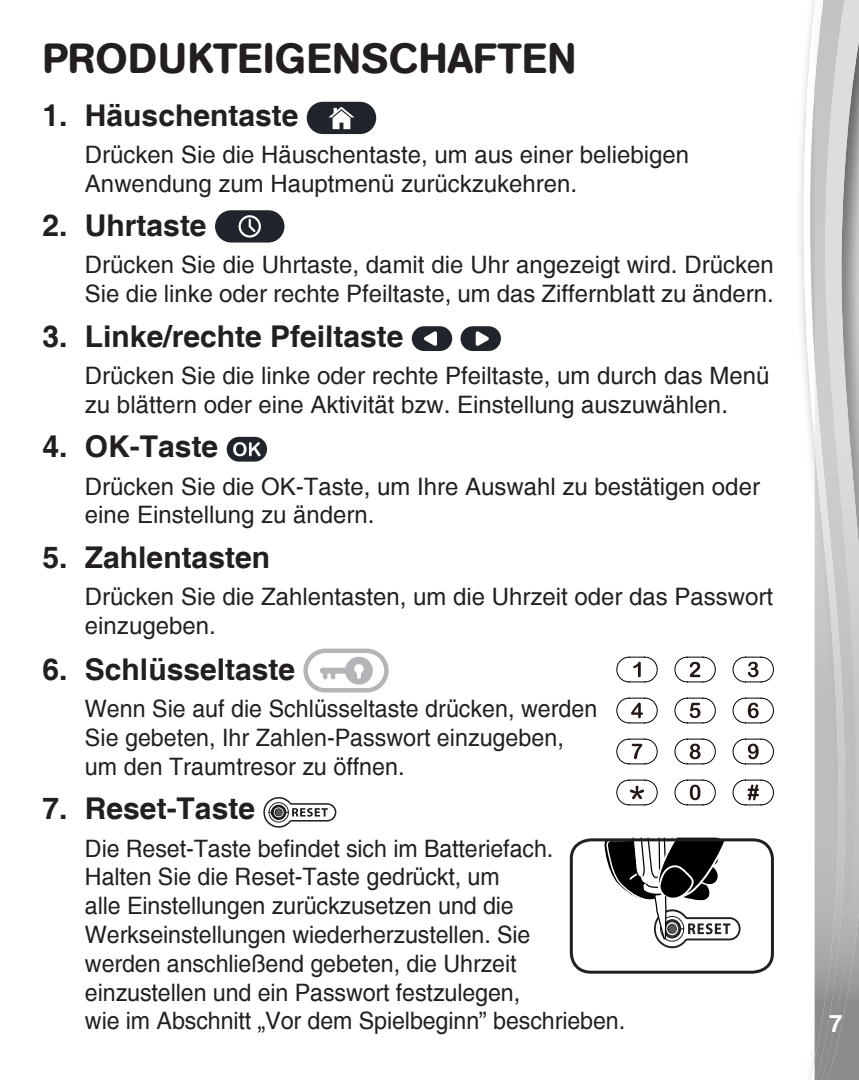
<style>
.page{position:relative;width:859px;height:1080px;background:#fff}
.page>*{position:absolute;margin:0;border:0;box-sizing:border-box;transform-origin:0 0}
.body{font:500 42px "AG Book Rounded";letter-spacing:.02em;color:#231f20}
.heading3{font:700 30px "Helvetica";color:#231f20}
.body-2{font:700 30px "Helvetica";color:#231f20}
.heading3-2{font:24px/28.8px "Helvetica";color:#231f20}
.t1{font:700 24px "Helvetica";color:#fff}
</style>
<div class="page">
<svg style="left:802px;top:0;width:13px;height:1080px"></svg>
<img style="left:858px;top:3px;width:1px;height:1077px">
<img style="left:848px;top:3px;width:10px;height:1077px">
<svg style="left:823px;top:0;width:36px;height:3px"></svg>
<img style="left:815px;top:1px;width:33px;height:1079px">
<div style="left:307px;top:102px;width:69px;height:32px;background:#20242b;border-radius:16px"></div>
<svg style="left:328px;top:107px;width:26px;height:22px"></svg>
<div style="left:215px;top:210px;width:69px;height:33px;background:#20242b;border-radius:16px"></div>
<svg style="left:239px;top:215px;width:22px;height:23px"></svg>
<div style="left:412px;top:326px;width:40px;height:25px;background:#20242b;border-radius:12px"></div>
<svg style="left:424px;top:331px;width:13px;height:15px"></svg>
<div style="left:460px;top:326px;width:41px;height:25px;background:#20242b;border-radius:12px"></div>
<svg style="left:476px;top:331px;width:13px;height:15px"></svg>
<div style="left:227px;top:437px;width:40px;height:25px;background:#20242b;border-radius:12px"></div>
<svg style="left:233px;top:442px;width:28px;height:14px"></svg>
<div style="left:303px;top:649px;width:86px;height:44px;background:#b4b5b8;border-radius:22px"></div>
<svg style="left:308px;top:653px;width:76px;height:35px"></svg>
<svg style="left:263px;top:797px;width:73px;height:31px"></svg>
<svg style="left:604px;top:842px;width:136px;height:107px"></svg>
<div style="left:570px;top:838px;width:204px;height:136px;border:3px solid #231f20;border-radius:19px"></div>
<svg style="left:616px;top:657px;width:158px;height:148px"></svg>
<p class="body" style="left:42px;top:33px;width:535px">PRODUKTEIGENSCHAFTEN</p>
<p class="body-2" style="left:42px;top:97px;width:257px">1. Häuschentaste</p>
<p class="heading3-2" style="left:85px;top:140px;width:606px">Drücken Sie die Häuschentaste, um aus einer beliebigen<br>Anwendung zum Hauptmenü zurückzukehren.</p>
<p class="heading3" style="left:42px;top:207px;width:166px">2. Uhrtaste</p>
<p class="heading3-2" style="left:85px;top:251px;width:690px">Drücken Sie die Uhrtaste, damit die Uhr angezeigt wird. Drücken<br>Sie die linke oder rechte Pfeiltaste, um das Ziffernblatt zu ändern.</p>
<p class="heading3" style="left:42px;top:318px;width:362px">3. Linke/rechte Pfeiltaste</p>
<p class="heading3-2" style="left:85px;top:361px;width:686px">Drücken Sie die linke oder rechte Pfeiltaste, um durch das Menü zu blättern oder eine Aktivität bzw. Einstellung auszuwählen.</p>
<p class="heading3" style="left:42px;top:429px;width:177px">4. OK-Taste</p>
<p class="heading3-2" style="left:85px;top:472px;width:676px">Drücken Sie die OK-Taste, um Ihre Auswahl zu bestätigen oder eine Einstellung zu ändern.</p>
<p class="heading3" style="left:42px;top:539px;width:229px">5. Zahlentasten</p>
<p class="heading3-2" style="left:85px;top:583px;width:690px">Drücken Sie die Zahlentasten, um die Uhrzeit oder das Passwort einzugeben.</p>
<p class="heading3" style="left:42px;top:651px;width:254px">6. Schlüsseltaste</p>
<p class="heading3-2" style="left:85px;top:694px;width:514px">Wenn Sie auf die Schlüsseltaste drücken, werden<br>Sie gebeten, Ihr Zahlen-Passwort einzugeben, um den Traumtresor zu öffnen.</p>
<p class="heading3" style="left:42px;top:790px;width:214px">7. Reset-Taste</p>
<p class="heading3-2" style="left:85px;top:834px;width:542px">Die Reset-Taste befindet sich im Batteriefach.<br>Halten Sie die Reset-Taste gedrückt, um<br>alle Einstellungen zurückzusetzen und die Werkseinstellungen wiederherzustellen. Sie<br>werden anschließend gebeten, die Uhrzeit einzustellen und ein Passwort festzulegen,<br>wie im Abschnitt „Vor dem Spielbeginn” beschrieben.</p>
<p class="t1" style="left:829px;top:1008px;width:15px">7</p>
</div>
